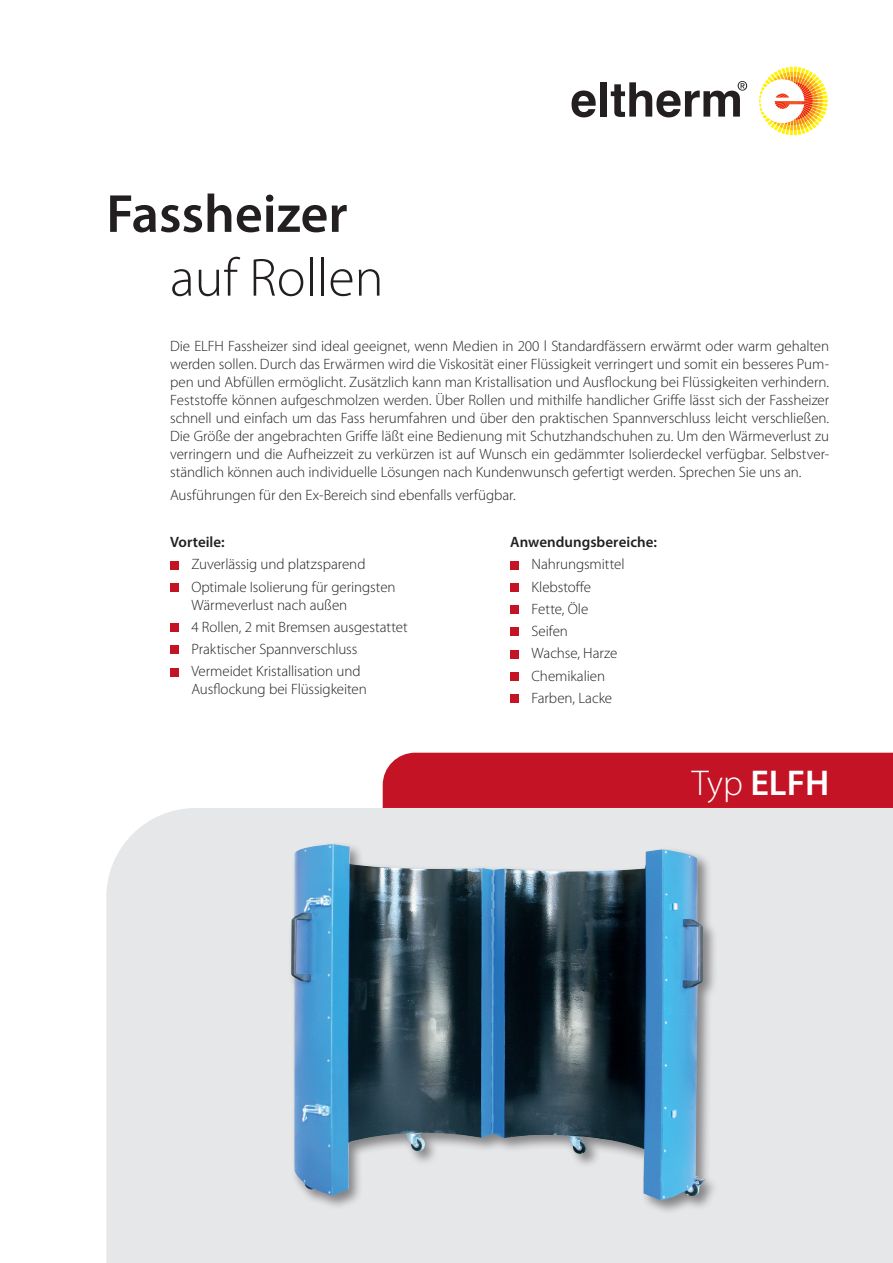
<style>
.page{position:relative;width:893px;height:1263px;background:#fff}
.page>*{position:absolute;margin:0;border:0;box-sizing:border-box;transform-origin:0 0}
.t1{font:600 54px "Myriad Pro";color:#231f20}
.t2{font:300 54px "Myriad Pro";color:#231f20}
.t3{font:600 36px "Myriad Pro";color:#fff}
.t4{font:300 15px/22.2px "Myriad Pro";letter-spacing:-.005em;color:#231f20}
.t5{font:600 15px "Myriad Pro";color:#231f20}
.s1{font-weight:300}
</style>
<div class="page">
<div style="left:383px;top:753px;width:510px;height:55px;background:#c41324"></div>
<div style="left:106px;top:808px;width:787px;height:455px;background:#e6e7e9"></div>
<div style="left:288px;top:841px;width:432px;height:374px;background:#231f20;opacity:.5"></div>
<img style="left:291px;top:844px;width:415px;height:356px">
<div style="left:170px;top:561px;width:8px;height:8px;background:#c41324"></div>
<div style="left:170px;top:583px;width:8px;height:9px;background:#c41324"></div>
<div style="left:170px;top:623px;width:8px;height:9px;background:#c41324"></div>
<div style="left:170px;top:646px;width:8px;height:8px;background:#c41324"></div>
<div style="left:170px;top:668px;width:8px;height:8px;background:#c41324"></div>
<div style="left:510px;top:561px;width:9px;height:8px;background:#c41324"></div>
<div style="left:510px;top:583px;width:9px;height:9px;background:#c41324"></div>
<div style="left:510px;top:605px;width:9px;height:9px;background:#c41324"></div>
<div style="left:510px;top:628px;width:9px;height:8px;background:#c41324"></div>
<div style="left:510px;top:650px;width:9px;height:8px;background:#c41324"></div>
<div style="left:510px;top:672px;width:9px;height:9px;background:#c41324"></div>
<div style="left:510px;top:694px;width:9px;height:9px;background:#c41324"></div>
<svg style="left:759px;top:67px;width:69px;height:68px"></svg>
<svg style="left:572px;top:90px;width:24px;height:27px"></svg>
<div style="left:600px;top:82px;width:7px;height:35px;background:#231f20"></div>
<svg style="left:611px;top:81px;width:136px;height:36px"></svg>
<h1 class="t1" style="left:106px;top:179px;width:243px">Fassheizer</h1>
<h1 class="t2" style="left:170px;top:248px;width:215px">auf Rollen</h1>
<p class="t4" style="left:170px;top:338px;width:661px;line-height:18px;text-align:justify">Die ELFH Fassheizer sind ideal geeignet, wenn Medien in 200 l Standardfässern erwärmt oder warm gehalten werden sollen. Durch das Erwärmen wird die Viskosität einer Flüssigkeit verringert und somit ein besseres Pum&shy;pen und Abfüllen ermöglicht. Zusätzlich kann man Kristallisation und Ausflockung bei Flüssigkeiten verhindern.<br>Feststoffe können aufgeschmolzen werden. Über Rollen und mithilfe handlicher Griffe lässt sich der Fassheizer schnell und einfach um das Fass herumfahren und über den praktischen Spannverschluss leicht verschließen.<br>Die Größe der angebrachten Griffe läßt eine Bedienung mit Schutzhandschuhen zu. Um den Wärmeverlust zu verringern und die Aufheizzeit zu verkürzen ist auf Wunsch ein gedämmter Isolierdeckel verfügbar. Selbstver&shy;ständlich können auch individuelle Lösungen nach Kundenwunsch gefertigt werden. Sprechen Sie uns an.</p>
<p class="t4" style="left:170px;top:484px;width:347px">Ausführungen für den Ex-Bereich sind ebenfalls verfügbar.</p>
<p class="t5" style="left:170px;top:532px;width:56px">Vorteile:</p>
<p class="t4" style="left:191px;top:553px;width:206px">Zuverlässig und platzsparend<br>Optimale Isolierung für geringsten</p>
<p class="t4" style="left:191px;top:594px;width:218px">Wärmeverlust nach außen<br>4 Rollen, 2 mit Bremsen ausgestattet<br>Praktischer Spannverschluss<br>Vermeidet Kristallisation und</p>
<p class="t4" style="left:191px;top:678px;width:177px">Ausflockung bei Flüssigkeiten</p>
<p class="t5" style="left:510px;top:532px;width:148px">Anwendungsbereiche:</p>
<p class="t4" style="left:531px;top:553px;width:95px">Nahrungsmittel<br>Klebstoffe<br>Fette, Öle<br>Seifen<br>Wachse, Harze<br>Chemikalien<br>Farben, Lacke</p>
<h2 class="t3" style="left:692px;top:759px;width:139px"><span class="s1">Typ</span> ELFH</h2>
</div>
